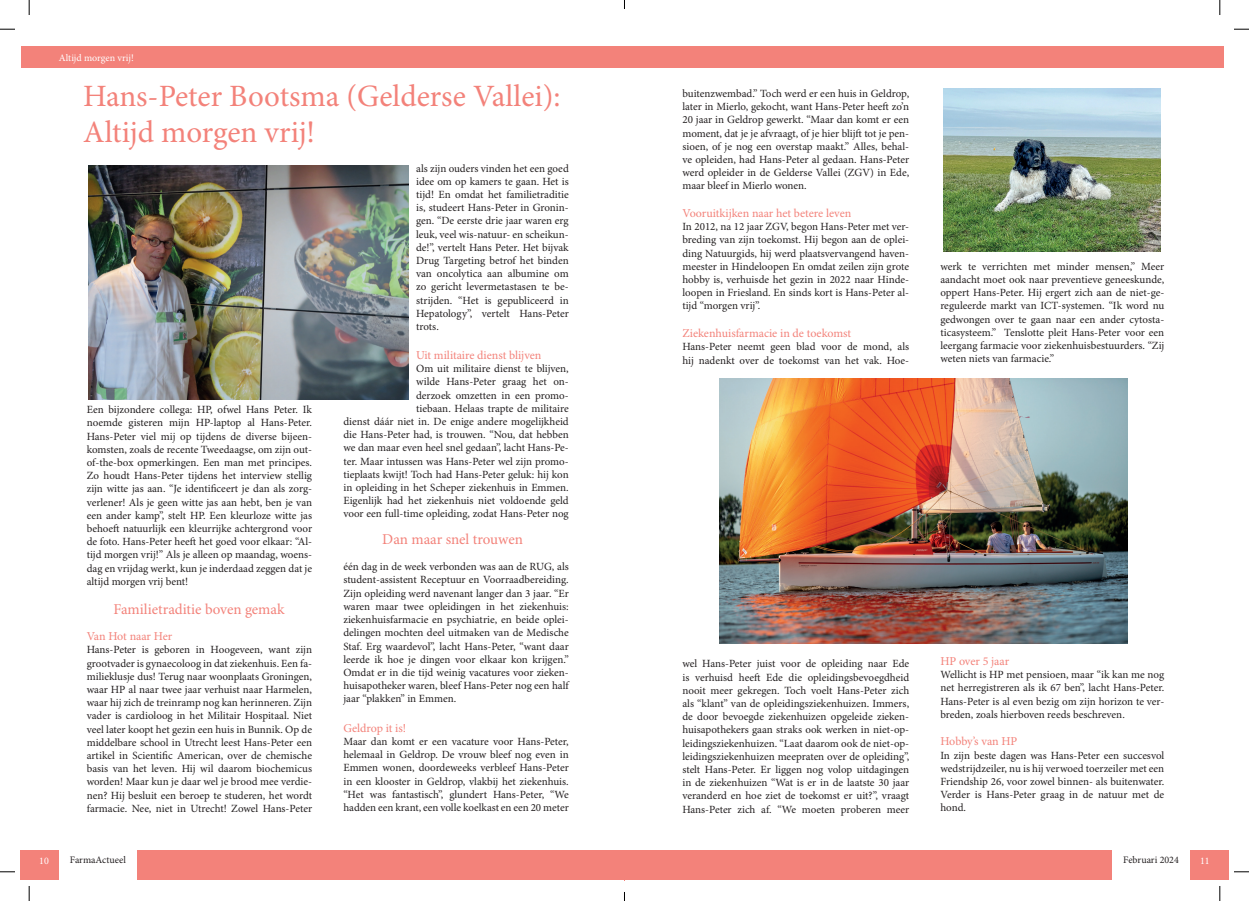
<style>
.page{position:relative;width:1249px;height:901px;background:#fff}
.page>*{position:absolute;margin:0;border:0;box-sizing:border-box;transform-origin:0 0}
.t1{font:31px/36px "Minion Pro";color:#f3827a}
.t2{font:15px "Minion Pro";color:#f3827a}
.t3{font:12px "Minion Pro";letter-spacing:-.005em;color:#f3827a}
.t4{font:11px/13.2px "Minion Pro";color:#231f20;text-align:justify}
.t5{font:10px "Minion Pro";color:#231f20}
.t6{font:10px "Minion Pro";color:#fff}
</style>
<div class="page">
<div style="left:137px;top:850px;width:487px;height:30px;background:#f3827a"></div>
<div style="left:21px;top:850px;width:38px;height:30px;background:#f3827a"></div>
<div style="left:21px;top:47px;width:603px;height:21px;background:#f3827a"></div>
<div style="left:620px;top:47px;width:604px;height:21px;background:#f3827a"></div>
<div style="left:624px;top:850px;width:488px;height:30px;background:#f3827a"></div>
<div style="left:1190px;top:850px;width:38px;height:30px;background:#f3827a"></div>
<img style="left:88px;top:165px;width:320px;height:234px">
<img style="left:719px;top:378px;width:408px;height:265px">
<img style="left:944px;top:89px;width:217px;height:163px">
<svg style="left:0;top:29px;width:15px;height:1px"></svg>
<svg style="left:1234px;top:29px;width:15px;height:1px"></svg>
<svg style="left:0;top:871px;width:15px;height:1px"></svg>
<svg style="left:1234px;top:871px;width:15px;height:1px"></svg>
<svg style="left:29px;top:0;width:1px;height:15px"></svg>
<svg style="left:29px;top:886px;width:1px;height:14px"></svg>
<svg style="left:1219px;top:0;width:2px;height:15px"></svg>
<svg style="left:1219px;top:886px;width:2px;height:14px"></svg>
<p class="t6" style="left:59px;top:51px;width:76px">Altijd morgen vrij!</p>
<h1 class="t1" style="left:83px;top:80px;width:479px">Hans-Peter Bootsma (Gelderse Vallei):<br>Altijd morgen vrij!</h1>
<p class="t4" style="left:87px;top:403px;width:227px">Een bijzondere collega: HP, ofwel Hans Peter. Ik noemde gisteren mijn HP-laptop al Hans-Peter.<br>Hans-Peter viel mij op tijdens de diverse bijeen&shy;komsten, zoals de recente Tweedaagse, om zijn out&shy;of-the-box opmerkingen. Een man met principes.<br>Zo houdt Hans-Peter tijdens het interview stellig zijn witte jas aan. “Je identificeert je dan als zorg&shy;verlener! Als je geen witte jas aan hebt, ben je van een ander kamp”, stelt HP. Een kleurloze witte jas behoeft natuurlijk een kleurrijke achtergrond voor de foto. Hans-Peter heeft het goed voor elkaar: “Al&shy;tijd morgen vrij!” Als je alleen op maandag, woens&shy;dag en vrijdag werkt, kun je inderdaad zeggen dat je altijd morgen vrij bent!</p>
<h2 class="t2" style="left:114px;top:600px;width:173px">Familietraditie boven gemak</h2>
<p class="t3" style="left:87px;top:629px;width:87px">Van Hot naar Her</p>
<p class="t4" style="left:87px;top:643px;width:227px">Hans-Peter is geboren in Hoogeveen, want zijn grootvader is gynaecoloog in dat ziekenhuis. Een fa&shy;milieklusje dus! Terug naar woonplaats Groningen, waar HP al naar twee jaar verhuist naar Harmelen, waar hij zich de treinramp nog kan herinneren. Zijn vader is cardioloog in het Militair Hospitaal. Niet veel later koopt het gezin een huis in Bunnik. Op de middelbare school in Utrecht leest Hans-Peter een artikel in Scientific American, over de chemische basis van het leven. Hij wil daarom biochemicus worden! Maar kun je daar wel je brood mee verdie&shy;nen? Hij besluit een beroep te studeren, het wordt farmacie. Nee, niet in Utrecht! Zowel Hans-Peter</p>
<p class="t4" style="left:416px;top:162px;width:154px">als zijn ouders vinden het een goed idee om op kamers te gaan. Het is tijd! En omdat het familietraditie is, studeert Hans-Peter in Gronin&shy;gen. “De eerste drie jaar waren erg leuk, veel wis-natuur- en scheikun&shy;de!”, vertelt Hans Peter. Het bijvak Drug Targeting betrof het binden van oncolytica aan albumine om zo gericht levermetastasen te be&shy;strijden. “Het is gepubliceerd in Hepatology”, vertelt Hans-Peter trots.</p>
<p class="t3" style="left:416px;top:348px;width:127px">Uit militaire dienst blijven</p>
<p class="t4" style="left:343px;top:362px;width:227px;text-align:right">Om uit militaire dienst te blijven,<br>wilde Hans-Peter graag het on-<br>derzoek omzetten in een promo-<br>tiebaan. Helaas trapte de militaire<br>dienst dáár niet in. De enige andere mogelijkheid die Hans-Peter had, is trouwen. “Nou, dat hebben we dan maar even heel snel gedaan”, lacht Hans-Pe&shy;ter. Maar intussen was Hans-Peter wel zijn promo&shy;tieplaats kwijt! Toch had Hans-Peter geluk: hij kon in opleiding in het Scheper ziekenhuis in Emmen.<br>Eigenlijk had het ziekenhuis niet voldoende geld voor een full-time opleiding, zodat Hans-Peter nog</p>
<h2 class="t2" style="left:382px;top:529px;width:142px">Dan maar snel trouwen</h2>
<p class="t4" style="left:343px;top:560px;width:227px">één dag in de week verbonden was aan de RUG, als student-assistent Receptuur en Voorraadbereiding.<br>Zijn opleiding werd navenant langer dan 3 jaar. “Er waren maar twee opleidingen in het ziekenhuis: ziekenhuisfarmacie en psychiatrie, en beide oplei&shy;delingen mochten deel uitmaken van de Medische Staf. Erg waardevol”, lacht Hans-Peter, “want daar leerde ik hoe je dingen voor elkaar kon krijgen.” Omdat er in die tijd weinig vacatures voor zieken&shy;huisapotheker waren, bleef Hans-Peter nog een half jaar “plakken” in Emmen.</p>
<p class="t3" style="left:343px;top:720px;width:64px">Geldrop it is!</p>
<p class="t4" style="left:343px;top:735px;width:227px">Maar dan komt er een vacature voor Hans-Peter, helemaal in Geldrop. De vrouw bleef nog even in Emmen wonen, doordeweeks verbleef Hans-Peter in een klooster in Geldrop, vlakbij het ziekenhuis. “Het was fantastisch”, glundert Hans-Peter, “We hadden een krant, een volle koelkast en een 20 meter</p>
<p class="t4" style="left:682px;top:87px;width:228px">buitenzwembad.” Toch werd er een huis in Geldrop, later in Mierlo, gekocht, want Hans-Peter heeft zo’n 20 jaar in Geldrop gewerkt. “Maar dan komt er een moment, dat je je afvraagt, of je hier blijft tot je pen&shy;sioen, of je nog een overstap maakt.” Alles, behal&shy;ve opleiden, had Hans-Peter al gedaan. Hans-Peter werd opleider in de Gelderse Vallei (ZGV) in Ede, maar bleef in Mierlo wonen.</p>
<p class="t3" style="left:682px;top:206px;width:170px">Vooruitkijken naar het betere leven</p>
<p class="t4" style="left:682px;top:220px;width:228px">In 2012, na 12 jaar ZGV, begon Hans-Peter met ver&shy;breding van zijn toekomst. Hij begon aan de oplei&shy;ding Natuurgids, hij werd plaatsvervangend haven&shy;meester in Hindeloopen En omdat zeilen zijn grote hobby is, verhuisde het gezin in 2022 naar Hinde&shy;loopen in Friesland. En sinds kort is Hans-Peter al&shy;tijd “morgen vrij”.</p>
<p class="t3" style="left:682px;top:326px;width:170px">Ziekenhuisfarmacie in de toekomst</p>
<p class="t4" style="left:682px;top:340px;width:228px">Hans-Peter neemt geen blad voor de mond, als hij nadenkt over de toekomst van het vak. Hoe-</p>
<p class="t4" style="left:940px;top:260px;width:225px">werk te verrichten met minder mensen,” Meer aandacht moet ook naar preventieve geneeskunde, oppert Hans-Peter. Hij ergert zich aan de niet-ge&shy;reguleerde markt van ICT-systemen. “Ik word nu gedwongen over te gaan naar een ander cytosta&shy;ticasysteem.” Tenslotte pleit Hans-Peter voor een leergang farmacie voor ziekenhuisbestuurders. “Zij weten niets van farmacie.”</p>
<p class="t4" style="left:682px;top:657px;width:228px">wel Hans-Peter juist voor de opleiding naar Ede is verhuisd heeft Ede die opleidingsbevoegdheid nooit meer gekregen. Toch voelt Hans-Peter zich als “klant” van de opleidingsziekenhuizen. Immers, de door bevoegde ziekenhuizen opgeleide zieken&shy;huisapothekers gaan straks ook werken in niet-op&shy;leidingsziekenhuizen. “Laat daarom ook de niet-op&shy;leidingsziekenhuizen meepraten over de opleiding”, stelt Hans-Peter. Er liggen nog volop uitdagingen in de ziekenhuizen “Wat is er in de laatste 30 jaar veranderd en hoe ziet de toekomst er uit?”, vraagt Hans-Peter zich af. “We moeten proberen meer</p>
<p class="t3" style="left:940px;top:653px;width:70px">HP over 5 jaar</p>
<p class="t4" style="left:940px;top:668px;width:225px">Wellicht is HP met pensioen, maar “ik kan me nog net herregistreren als ik 67 ben”, lacht Hans-Peter.<br>Hans-Peter is al even bezig om zijn horizon te ver&shy;breden, zoals hierboven reeds beschreven.</p>
<p class="t3" style="left:940px;top:734px;width:79px">Hobby’s van HP</p>
<p class="t4" style="left:940px;top:748px;width:225px">In zijn beste dagen was Hans-Peter een succesvol wedstrijdzeiler, nu is hij verwoed toerzeiler met een Friendship 26, voor zowel binnen- als buitenwater.<br>Verder is Hans-Peter graag in de natuur met de hond.</p>
<p class="t6" style="left:39px;top:854px;width:11px">10</p>
<p class="t5" style="left:70px;top:854px;width:57px">FarmaActueel</p>
<p class="t5" style="left:1123px;top:854px;width:57px">Februari 2024</p>
<p class="t6" style="left:1200px;top:854px;width:11px">11</p>
</div>
